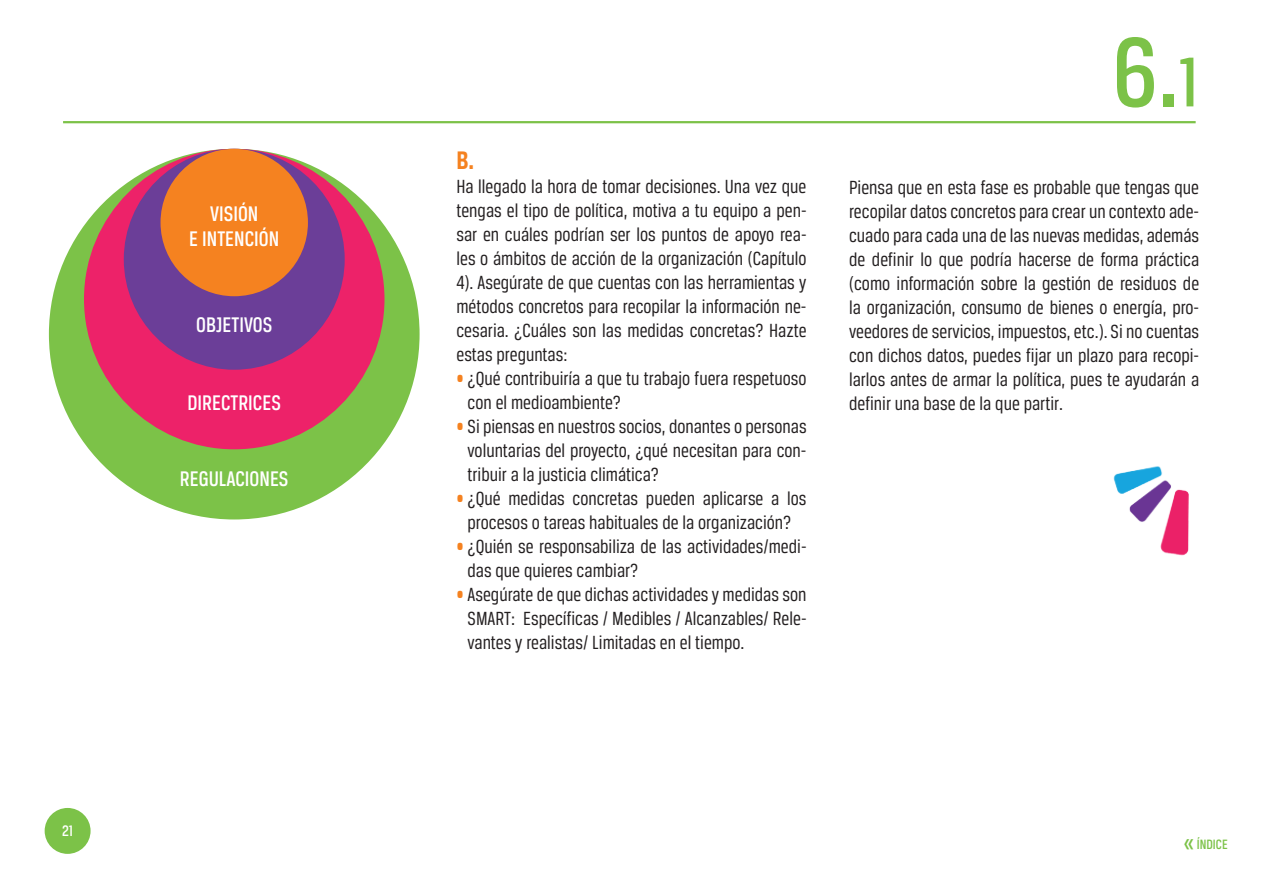
<style>
.page{position:relative;width:1263px;height:893px;background:#fff}
.page>*{position:absolute;margin:0;border:0;box-sizing:border-box;transform-origin:0 0}
.t1{font:500 105px "Breuer Condensed";color:#7cc248}
.t2{font:700 27px "Breuer Condensed";color:#f58220}
.t3{font:500 22.5px/24.6px "Breuer Condensed";color:#fff;text-align:center}
.t4{font:20.25px/24px "Breuer Condensed";color:#231f20;text-align:justify}
.t5{font:500 16.2px "Breuer Condensed";color:#fff}
.t6{font:500 14.4px "Breuer Condensed";color:#7cc248}
.s1{color:#f58220}
.s2{font-size:75px}
.s3{font-size:27px}
</style>
<div class="page">
<hr style="left:63px;top:121px;width:1133px;height:2px;background:#7cc248">
<div style="left:49px;top:149px;width:371px;height:370px;background:#7cc248;border-radius:50%"></div>
<div style="left:84px;top:149px;width:300px;height:300px;background:#ed2269;border-radius:50%"></div>
<div style="left:124px;top:149px;width:221px;height:221px;background:#6b3e98;border-radius:50%"></div>
<div style="left:161px;top:149px;width:147px;height:147px;background:#f58220;border-radius:50%"></div>
<img style="left:1113px;top:466px;width:76px;height:90px">
<div style="left:45px;top:808px;width:46px;height:46px;background:#7cc248;border-radius:50%"></div>
<p class="t3" style="left:189px;top:201px;width:91px">VISIÓN<br>E INTENCIÓN</p>
<p class="t3" style="left:196px;top:312px;width:78px">OBJETIVOS</p>
<p class="t3" style="left:188px;top:390px;width:95px">DIRECTRICES</p>
<p class="t3" style="left:180px;top:466px;width:110px">REGULACIONES</p>
<p class="t5" style="left:62px;top:822px;width:13px">21</p>
<h2 class="t2" style="left:456px;top:145px;width:19px">B.</h2>
<p class="t4" style="left:456px;top:174px;width:352px">Ha llegado la hora de tomar decisiones. Una vez que tengas el tipo de política, motiva a tu equipo a pen&shy;sar en cuáles podrían ser los puntos de apoyo rea&shy;les o ámbitos de acción de la organización (Capítulo 4). Asegúrate de que cuentas con las herramientas y métodos concretos para recopilar la información ne&shy;cesaria. ¿Cuáles son las medidas concretas? Hazte estas preguntas:</p>
<p class="t4" style="left:468px;top:366px;width:340px;text-indent:-11px"><span class="s1">•</span> ¿Qué contribuiría a que tu trabajo fuera respetuoso con el medioambiente?</p>
<p class="t4" style="left:468px;top:414px;width:340px;text-indent:-11px"><span class="s1">•</span> Si piensas en nuestros socios, donantes o personas voluntarias del proyecto, ¿qué necesitan para con&shy;tribuir a la justicia climática?</p>
<p class="t4" style="left:456px;top:486px;width:352px;text-align:center"><span class="s1">•</span> ¿Qué medidas concretas pueden aplicarse a los procesos o tareas habituales de la organización?</p>
<p class="t4" style="left:468px;top:534px;width:340px;text-indent:-11px"><span class="s1">•</span> ¿Quién se responsabiliza de las actividades/medi&shy;das que quieres cambiar?</p>
<p class="t4" style="left:468px;top:582px;width:340px;text-indent:-11px"><span class="s1">•</span> Asegúrate de que dichas actividades y medidas son SMART: Específicas / Medibles / Alcanzables/ Rele&shy;vantes y realistas/ Limitadas en el tiempo.</p>
<h1 class="t1" style="left:1113px;top:15px;width:88px">6.<span class="s2">1</span></h1>
<p class="t4" style="left:849px;top:175px;width:352px">Piensa que en esta fase es probable que tengas que recopilar datos concretos para crear un contexto ade&shy;cuado para cada una de las nuevas medidas, además de definir lo que podría hacerse de forma práctica (como información sobre la gestión de residuos de la organización, consumo de bienes o energía, pro&shy;veedores de servicios, impuestos, etc.). Si no cuentas con dichos datos, puedes fijar un plazo para recopi&shy;larlos antes de armar la política, pues te ayudarán a definir una base de la que partir.</p>
<p class="t6" style="left:1183px;top:837px;width:46px"><span class="s3">«</span> ÍNDICE</p>
</div>
